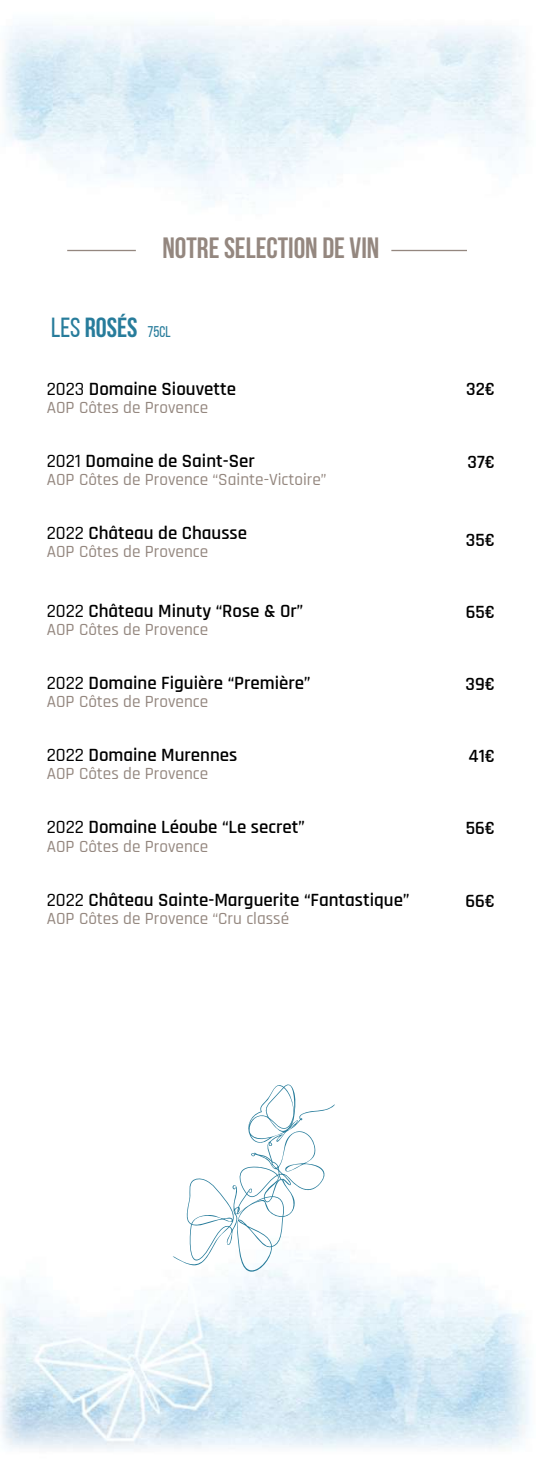
<style>
.page{position:relative;width:536px;height:1464px;background:#fff}
.page>*{position:absolute;margin:0;border:0;box-sizing:border-box;transform-origin:0 0}
.t1{font:700 29.22px "Bebas Neue";color:#94877f}
.t2{font:700 27.47px "Bebas Neue";color:#277c9b}
.t3{font:600 18.9px "Rajdhani";color:#000}
.t4{font:500 17.15px "Rajdhani";color:#94877f}
.s1{font-weight:400}
.s2{font-weight:400;font-size:15.58px}
.s3{font-weight:500}
</style>
<div class="page">
<img style="left:1px;top:25px;width:529px;height:1425px">
<hr style="left:67px;top:250px;width:69px;height:1px;background:#94877f">
<hr style="left:391px;top:250px;width:76px;height:1px;background:#94877f">
<svg style="left:172px;top:1076px;width:162px;height:205px"></svg>
<h1 class="t1" style="left:162px;top:236px;width:218px">NOTRESELECTION DE VIN</h1>
<h2 class="t2" style="left:51px;top:316px;width:121px"><span class="s1">LES</span> ROSÉS <span class="s2">75CL</span></h2>
<p class="t3" style="left:47px;top:377px;width:191px"><span class="s3">2023</span> Domaine Siouvette</p>
<p class="t4" style="left:47px;top:397px;width:163px">AOP Côtes de Provence</p>
<p class="t3" style="left:466px;top:378px;width:30px">32€</p>
<p class="t3" style="left:47px;top:449px;width:209px"><span class="s3">2021</span> Domaine de Saint-Ser</p>
<p class="t4" style="left:47px;top:469px;width:281px">AOP Côtes de Provence “Sainte-Victoire”</p>
<p class="t3" style="left:467px;top:450px;width:29px">37€</p>
<p class="t3" style="left:47px;top:521px;width:202px"><span class="s3">2022</span> Château de Chausse</p>
<p class="t4" style="left:47px;top:541px;width:163px">AOP Côtes de Provence</p>
<p class="t3" style="left:466px;top:528px;width:31px">35€</p>
<p class="t3" style="left:47px;top:599px;width:258px"><span class="s3">2022</span> Château Minuty “Rose &amp; Or”</p>
<p class="t4" style="left:47px;top:619px;width:163px">AOP Côtes de Provence</p>
<p class="t3" style="left:465px;top:600px;width:31px">65€</p>
<p class="t3" style="left:47px;top:671px;width:265px"><span class="s3">2022</span> Domaine Figuière “Première”</p>
<p class="t4" style="left:47px;top:691px;width:163px">AOP Côtes de Provence</p>
<p class="t3" style="left:465px;top:672px;width:31px">39€</p>
<p class="t3" style="left:47px;top:744px;width:192px"><span class="s3">2022</span> Domaine Murennes</p>
<p class="t4" style="left:47px;top:763px;width:163px">AOP Côtes de Provence</p>
<p class="t3" style="left:468px;top:744px;width:28px">41€</p>
<p class="t3" style="left:47px;top:816px;width:259px"><span class="s3">2022</span> Domaine Léoube “Le secret”</p>
<p class="t4" style="left:47px;top:835px;width:163px">AOP Côtes de Provence</p>
<p class="t3" style="left:465px;top:816px;width:31px">56€</p>
<p class="t3" style="left:47px;top:888px;width:364px"><span class="s3">2022</span> Château Sainte-Marguerite “Fantastique”</p>
<p class="t4" style="left:47px;top:908px;width:244px">AOP Côtes de Provence “Cru classé</p>
<p class="t3" style="left:465px;top:889px;width:31px">66€</p>
</div>
